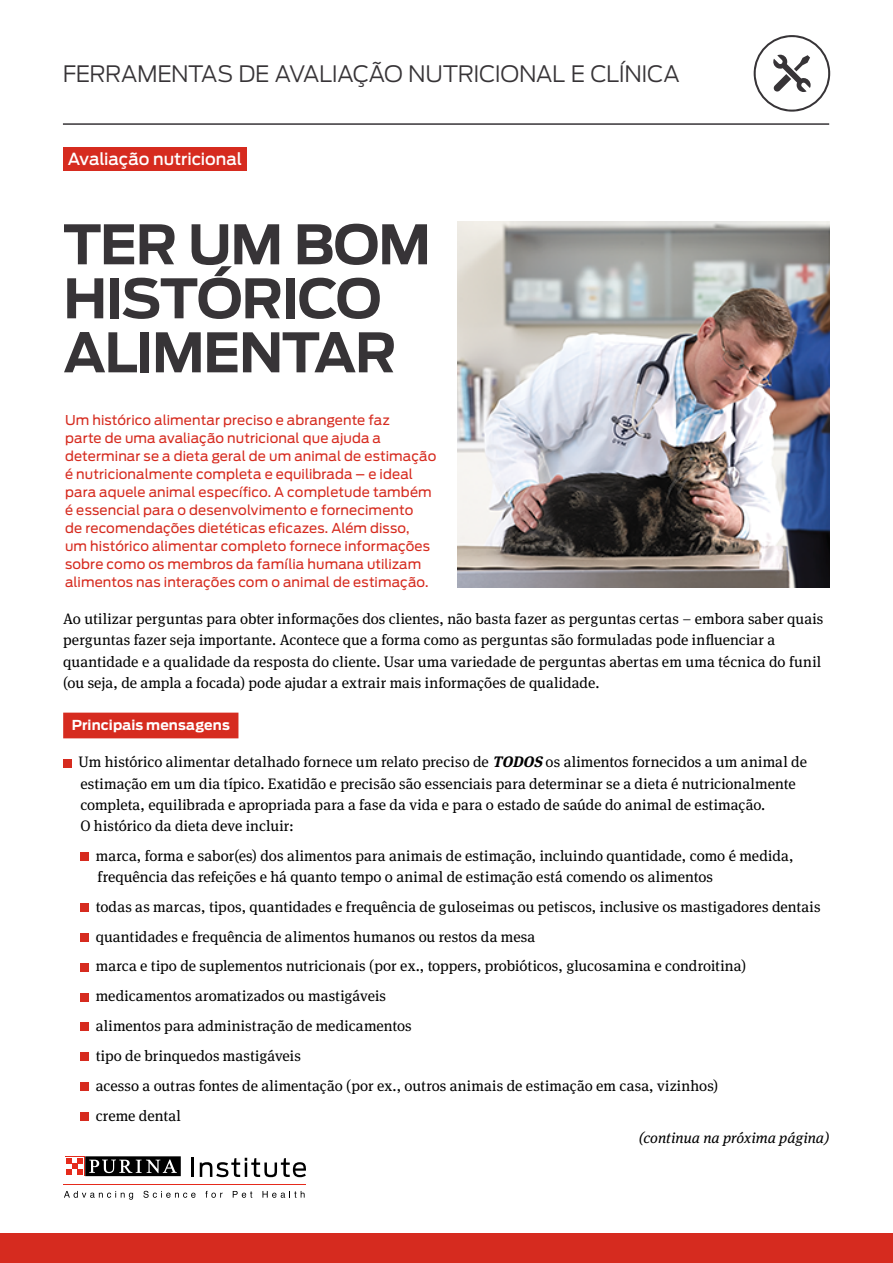
<style>
.page{position:relative;width:893px;height:1263px;background:#fff}
.page>*{position:absolute;margin:0;border:0;box-sizing:border-box;transform-origin:0 0}
.t1{font:700 54px/54px "Antenna";letter-spacing:-.03em;color:#373437}
.t2{font:300 22.5px "Antenna";letter-spacing:-.015em;color:#373437}
.t3{font:500 16.5px "Antenna";letter-spacing:-.005em;color:#fff}
.t4{font:15.15px/21.1px "Meta Serif Pro";letter-spacing:.005em;color:#000}
.t5{font:italic 15px "Meta Serif Pro";color:#000}
.t6{font:700 13.65px "Antenna";letter-spacing:.01em;color:#fff}
.t7{font:13.5px/18px "Antenna";letter-spacing:.005em;color:#d62b1f}
.s1{font-weight:700;font-style:italic}
</style>
<div class="page">
<div style="left:0;top:1233px;width:893px;height:30px;background:#d62b1f"></div>
<hr style="left:63px;top:123px;width:766px;height:2px;background:#373437">
<hr style="left:64px;top:1184px;width:242px;height:1px;background:#e52a1b">
<svg style="left:192px;top:1158px;width:2px;height:19px"></svg>
<svg style="left:200px;top:1158px;width:106px;height:19px"></svg>
<svg style="left:64px;top:1191px;width:69px;height:9px"></svg>
<svg style="left:143px;top:1191px;width:53px;height:7px"></svg>
<svg style="left:205px;top:1191px;width:18px;height:7px"></svg>
<svg style="left:233px;top:1191px;width:19px;height:7px"></svg>
<svg style="left:262px;top:1191px;width:43px;height:7px"></svg>
<svg style="left:85px;top:1176px;width:96px;height:1px"></svg>
<svg style="left:65px;top:1156px;width:20px;height:20px"></svg>
<div style="left:85px;top:1156px;width:96px;height:20px;background:#000"></div>
<svg style="left:89px;top:1159px;width:88px;height:14px"></svg>
<div style="left:65px;top:1157px;width:19px;height:18px;background:#fff"></div>
<svg style="left:66px;top:1158px;width:17px;height:17px"></svg>
<img style="left:458px;top:221px;width:371px;height:366px">
<div style="left:64px;top:147px;width:183px;height:24px;background:#d62b1f"></div>
<div style="left:63px;top:713px;width:175px;height:25px;background:#d62b1f"></div>
<div style="left:63px;top:759px;width:9px;height:8px;background:#d62b1f"></div>
<div style="left:80px;top:852px;width:9px;height:9px;background:#d62b1f"></div>
<div style="left:80px;top:903px;width:9px;height:9px;background:#d62b1f"></div>
<div style="left:80px;top:933px;width:9px;height:9px;background:#d62b1f"></div>
<div style="left:80px;top:963px;width:9px;height:8px;background:#d62b1f"></div>
<div style="left:80px;top:993px;width:9px;height:8px;background:#d62b1f"></div>
<div style="left:80px;top:1022px;width:9px;height:9px;background:#d62b1f"></div>
<div style="left:80px;top:1052px;width:9px;height:9px;background:#d62b1f"></div>
<div style="left:80px;top:1082px;width:9px;height:9px;background:#d62b1f"></div>
<div style="left:80px;top:1112px;width:9px;height:8px;background:#d62b1f"></div>
<svg style="left:754px;top:35px;width:76px;height:77px"></svg>
<h2 class="t2" style="left:63px;top:59px;width:618px">FERRAMENTAS DE AVALIAÇÃO NUTRICIONAL E CLÍNICA</h2>
<p class="t3" style="left:68px;top:148px;width:176px">Avaliação nutricional</p>
<h1 class="t1" style="left:63px;top:218px;width:369px">TER UM BOM<br>HISTÓRICO<br>ALIMENTAR</h1>
<p class="t7" style="left:65px;top:411px;width:373px">Um histórico alimentar preciso e abrangente faz<br>parte de uma avaliação nutricional que ajuda a determinar se a dieta geral de um animal de estimação é nutricionalmente completa e equilibrada – e ideal para aquele animal específico. A completude também é essencial para o desenvolvimento e fornecimento<br>de recomendações dietéticas eficazes. Além disso,<br>um histórico alimentar completo fornece informações sobre como os membros da família humana utilizam alimentos nas interações com o animal de estimação.</p>
<p class="t4" style="left:63px;top:608px;width:762px">Ao utilizar perguntas para obter informações dos clientes, não basta fazer as perguntas certas – embora saber quais perguntas fazer seja importante. Acontece que a forma como as perguntas são formuladas pode influenciar a quantidade e a qualidade da resposta do cliente. Usar uma variedade de perguntas abertas em uma técnica do funil (ou seja, de ampla a focada) pode ajudar a extrair mais informações de qualidade.</p>
<p class="t6" style="left:72px;top:715px;width:160px">Principais mensagens</p>
<p class="t4" style="left:79px;top:751px;width:730px">Um histórico alimentar detalhado fornece um relato preciso de <span class="s1">TODOS</span>os alimentos fornecidos a um animal de estimação em um dia típico. Exatidão e precisão são essenciais para determinar se a dieta é nutricionalmente completa, equilibrada e apropriada para a fase da vida e para o estado de saúde do animal de estimação.<br>O histórico da dieta deve incluir:</p>
<p class="t4" style="left:96px;top:844px;width:699px">marca, forma e sabor(es) dos alimentos para animais de estimação, incluindo quantidade, como é medida, frequência das refeições e há quanto tempo o animal de estimação está comendo os alimentos</p>
<p class="t4" style="left:96px;top:891px;width:726px;line-height:29.8px">todas as marcas, tipos, quantidades e frequência de guloseimas ou petiscos, inclusive os mastigadores dentais quantidades e frequência de alimentos humanos ou restos da mesa<br>marca e tipo de suplementos nutricionais (por ex., toppers, probióticos, glucosamina e condroitina) medicamentos aromatizados ou mastigáveis<br>alimentos para administração de medicamentos<br>tipo de brinquedos mastigáveis<br>acesso a outras fontes de alimentação (por ex., outros animais de estimação em casa, vizinhos)<br>creme dental</p>
<p class="t5" style="left:639px;top:1127px;width:192px">(continua na próxima página)</p>
</div>
